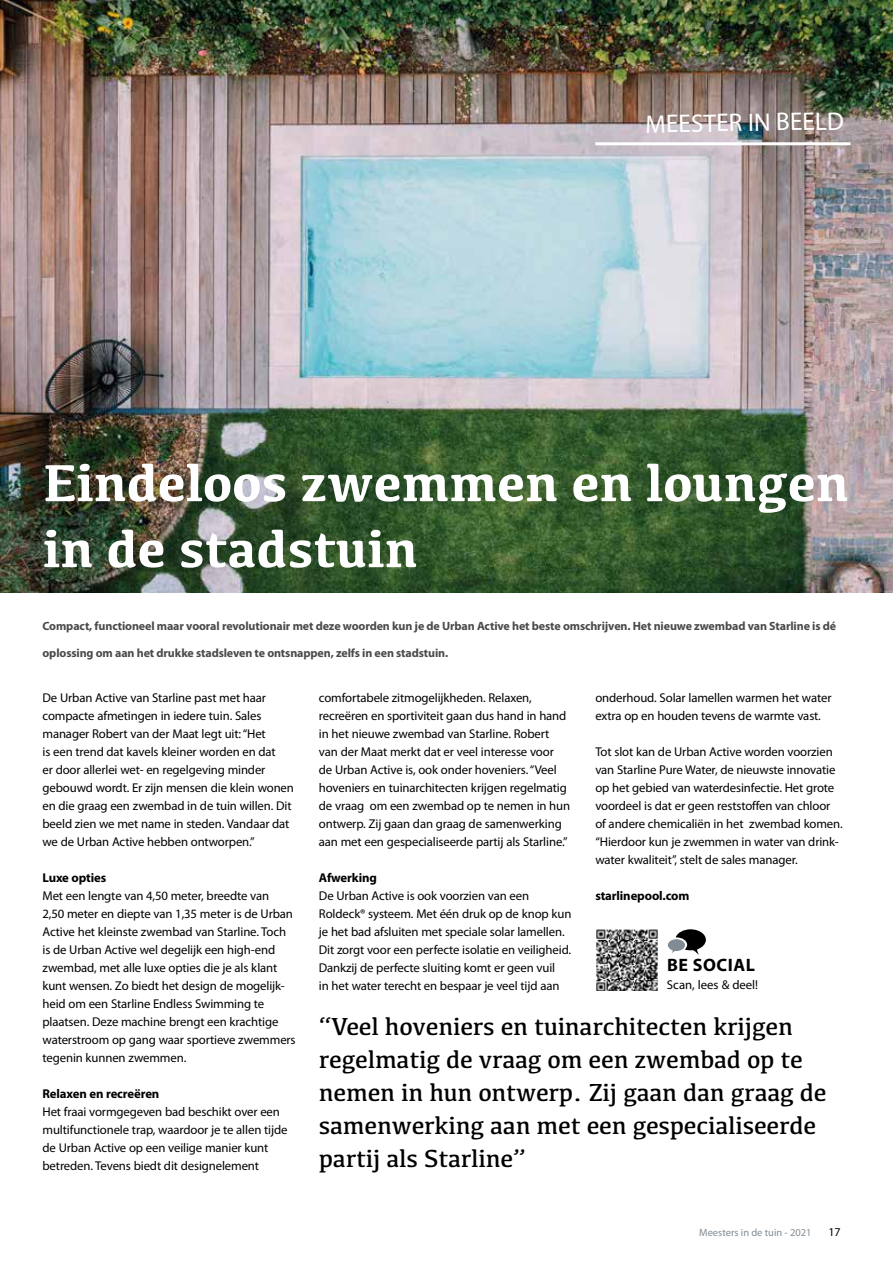
<style>
.page{position:relative;width:893px;height:1263px;background:#fff}
.page>*{position:absolute;margin:0;border:0;box-sizing:border-box;transform-origin:0 0}
.t1{font:700 54px/66px "Kefa";color:#fff}
.t2{font:25.5px/33px "Kefa";letter-spacing:-.01em;color:#000}
.t3{font:25.5px "Myriad Pro";color:#fff}
.t4{font:700 18px "Myriad Pro";letter-spacing:.03em;color:#000}
.t5{font:12.75px/18px "Myriad Pro";letter-spacing:-.01em;color:#000}
.t6{font:700 12.75px "Myriad Pro";letter-spacing:-.01em;color:#000}
.t7{font:700 12px "Myriad Pro";letter-spacing:-.01em;color:#4a4a49}
.t8{font:12px "Myriad Pro";color:#000}
.t9{font:10.5px "Myriad Pro";color:#808b94}
</style>
<div class="page">
<img style="left:0;top:0;width:893px;height:593px">
<hr style="left:595px;top:142px;width:255px;height:3px;background:#fff">
<img style="left:596px;top:929px;width:62px;height:61px">
<svg style="left:668px;top:929px;width:38px;height:26px"></svg>
<h2 class="t3" style="left:645px;top:108px;width:200px;rotate:-1deg">MEESTER IN BEELD</h2>
<h1 class="t1" style="left:43px;top:447px;width:807px">Eindeloos zwemmen en loungen in de stadstuin</h1>
<p class="t7" style="left:43px;top:618px;width:795px">Compact, functioneel maar vooral revolutionair met deze woorden kun je de Urban Active het beste omschrijven. Het nieuwe zwembad van Starline is dé</p>
<p class="t7" style="left:43px;top:645px;width:407px">oplossing om aan het drukke stadsleven te ontsnappen, zelfs in een stadstuin.</p>
<p class="t5" style="left:43px;top:689px;width:253px">De Urban Active van Starline past met haar compacte afmetingen in iedere tuin. Sales manager Robert van der Maat legt uit: “Het<br>is een trend dat kavels kleiner worden en dat<br>er door allerlei wet- en regelgeving minder gebouwd wordt. Er zijn mensen die klein wonen en die graag een zwembad in de tuin willen. Dit beeld zien we met name in steden. Vandaar dat we de Urban Active hebben ontworpen.”</p>
<p class="t6" style="left:43px;top:869px;width:65px">Luxe opties</p>
<p class="t5" style="left:43px;top:887px;width:255px">Met een lengte van 4,50 meter, breedte van<br>2,50 meter en diepte van 1,35 meter is de Urban Active het kleinste zwembad van Starline. Toch is de Urban Active wel degelijk een high-end zwembad, met alle luxe opties die je als klant kunt wensen. Zo biedt het design de mogelijk&shy;heid om een Starline Endless Swimming te plaatsen. Deze machine brengt een krachtige waterstroom op gang waar sportieve zwemmers tegenin kunnen zwemmen.</p>
<p class="t6" style="left:43px;top:1085px;width:118px">Relaxen en recreëren</p>
<p class="t5" style="left:43px;top:1103px;width:246px">Het fraai vormgegeven bad beschikt over een multifunctionele trap, waardoor je te allen tijde de Urban Active op een veilige manier kunt betreden. Tevens biedt dit designelement</p>
<p class="t5" style="left:319px;top:689px;width:253px">comfortabele zitmogelijkheden. Relaxen, recreëren en sportiviteit gaan dus hand in hand in het nieuwe zwembad van Starline. Robert van der Maat merkt dat er veel interesse voor de Urban Active is, ook onder hoveniers. “Veel hoveniers en tuinarchitecten krijgen regelmatig de vraag om een zwembad op te nemen in hun ontwerp. Zij gaan dan graag de samenwerking aan met een gespecialiseerde partij als Starline.”</p>
<p class="t6" style="left:319px;top:869px;width:60px">Afwerking</p>
<p class="t5" style="left:319px;top:887px;width:254px">De Urban Active is ook voorzien van een Roldeck® systeem. Met één druk op de knop kun je het bad afsluiten met speciale solar lamellen.<br>Dit zorgt voor een perfecte isolatie en veiligheid.<br>Dankzij de perfecte sluiting komt er geen vuil<br>in het water terecht en bespaar je veel tijd aan</p>
<p class="t5" style="left:595px;top:689px;width:238px">onderhoud. Solar lamellen warmen het water extra op en houden tevens de warmte vast.</p>
<p class="t5" style="left:595px;top:743px;width:249px">Tot slot kan de Urban Active worden voorzien van Starline Pure Water, de nieuwste innovatie op het gebied van waterdesinfectie. Het grote voordeel is dat er geen reststoffen van chloor of andere chemicaliën in het zwembad komen. “Hierdoor kun je zwemmen in water van drink&shy;water kwaliteit”, stelt de sales manager.</p>
<p class="t6" style="left:595px;top:888px;width:96px">starlinepool.com</p>
<h3 class="t4" style="left:667px;top:953px;width:89px">BE SOCIAL</h3>
<p class="t5" style="left:667px;top:975px;width:93px">Scan, lees &amp; deel!</p>
<h2 class="t2" style="left:319px;top:1009px;width:509px">“Veel hoveniers en tuinarchitecten krijgen regelmatig de vraag om een zwembad op te nemen in hun ontwerp. Zij gaan dan graag de samenwerking aan met een gespecialiseerde partij als Starline”</h2>
<p class="t9" style="left:699px;top:1226px;width:114px">Meesters in de tuin - 2021</p>
<p class="t8" style="left:828px;top:1224px;width:14px">17</p>
</div>
